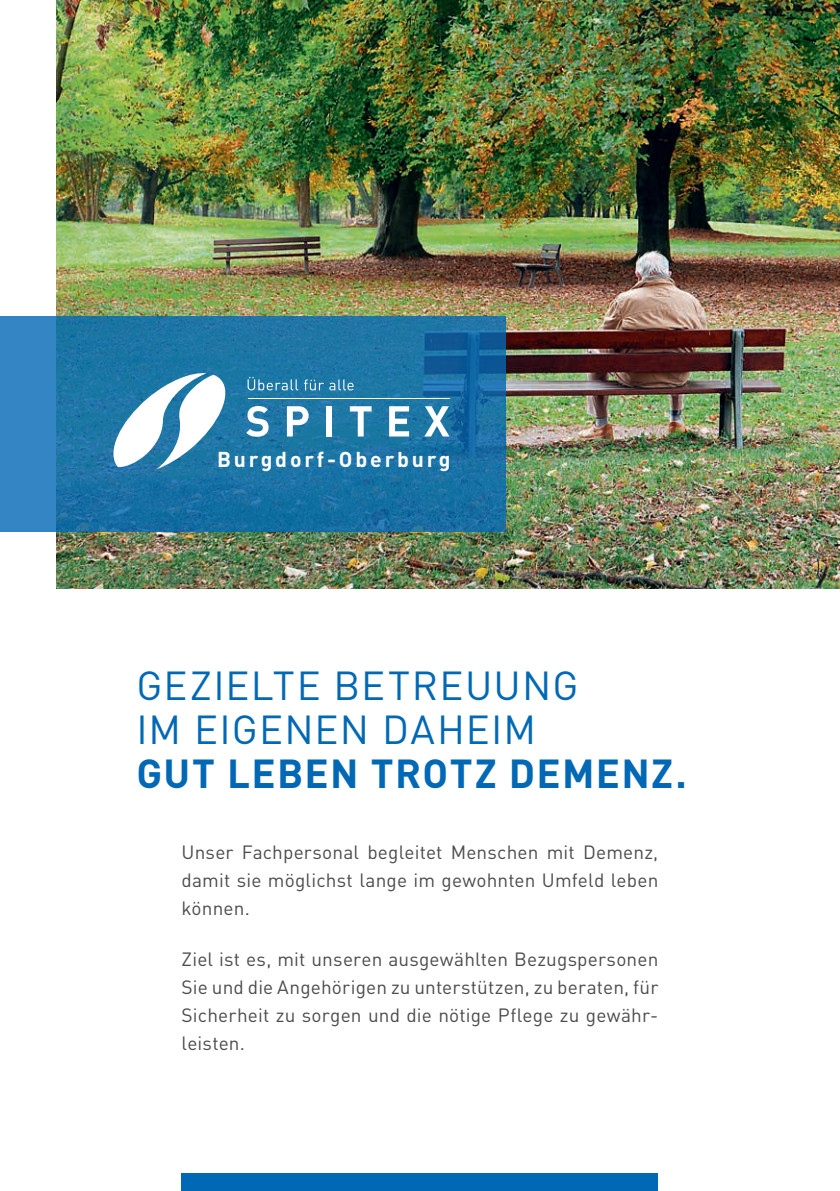
<style>
.page{position:relative;width:840px;height:1191px;background:#fff}
.page>*{position:absolute;margin:0;border:0;box-sizing:border-box;transform-origin:0 0}
.t1{font:40px/44px "DIN Pro";letter-spacing:.03em;color:#0168b5}
.t2{font:700 40px "DIN Pro";letter-spacing:.035em;color:#0168b5}
.t3{font:700 21.2px "DIN";letter-spacing:.135em;color:#fff}
.t4{font:19px/28px "DIN Pro";letter-spacing:.01em;color:#4b4c4d;text-align:justify}
</style>
<div class="page">
<img style="left:57px;top:0;width:782px;height:588px">
<div style="left:181px;top:1174px;width:477px;height:17px;background:#0168b5"></div>
<svg style="left:0;top:316px;width:505px;height:216px;background:#1d74a8"></svg>
<svg style="left:106px;top:372px;width:127px;height:97px"></svg>
<svg style="left:246px;top:406px;width:22px;height:31px"></svg>
<svg style="left:287px;top:406px;width:21px;height:30px"></svg>
<div style="left:326px;top:406px;width:6px;height:30px;background:#fff"></div>
<svg style="left:349px;top:406px;width:22px;height:30px"></svg>
<svg style="left:389px;top:406px;width:20px;height:30px"></svg>
<svg style="left:424px;top:406px;width:25px;height:30px"></svg>
<hr style="left:247px;top:398px;width:202px;height:1px;background:#fff">
<svg style="left:247px;top:377px;width:51px;height:13px"></svg>
<svg style="left:304px;top:379px;width:49px;height:11px"></svg>
<p class="t3" style="left:217px;top:445px;width:235px">Burgdorf-Oberburg</p>
<h1 class="t1" style="left:136px;top:661px;width:443px">GEZIELTE BETREUUNG<br>IM EIGENEN DAHEIM</h1>
<h1 class="t2" style="left:136px;top:746px;width:551px">GUT LEBEN TROTZ DEMENZ.</h1>
<p class="t4" style="left:181px;top:837px;width:478px">Unser Fachpersonal begleitet Menschen mit Demenz, damit sie möglichst lange im gewohnten Umfeld leben können.</p>
<p class="t4" style="left:181px;top:944px;width:478px">Ziel ist es, mit unseren ausgewählten Bezugspersonen Sie und die Angehörigen zu unterstützen, zu beraten, für Sicherheit zu sorgen und die nötige Pflege zu gewähr&shy;leisten.</p>
</div>
